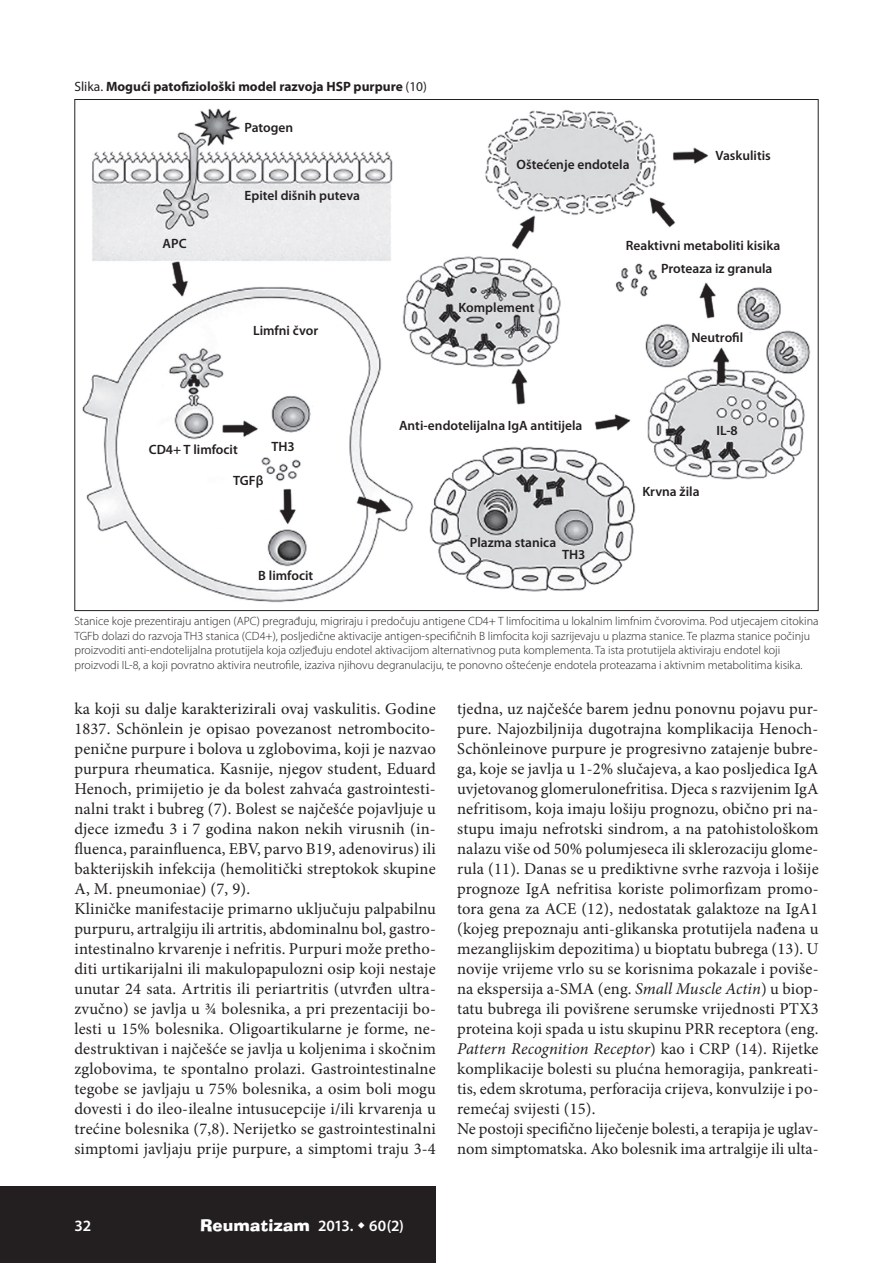
<style>
.page{position:relative;width:893px;height:1263px;background:#fff}
.page>*{position:absolute;margin:0;border:0;box-sizing:border-box;transform-origin:0 0}
.t1{font:16.5px/20px "Minion Pro";letter-spacing:.01em;color:#231f20}
.t2{font:16.35px "Ad Lib BT";letter-spacing:.01em;color:#fff}
.t3{font:600 15.75px "Myriad Pro";color:#fff}
.t4{font:600 13.5px/23.9px "Myriad Pro";color:#231f20}
.t5{font:700 13.5px "Myriad Pro";color:#231f20}
.t6{font:300 12px/14.4px "Myriad Pro";color:#231f20}
.s1{font-weight:400}
.s2{font-style:italic}
.s3{font-family:"Myriad Pro";font-weight:600;font-size:15.75px}
</style>
<div class="page">
<div style="left:0;top:1186px;width:436px;height:77px;background:#231f20"></div>
<img style="left:82px;top:108px;width:729px;height:495px">
<p class="t5" style="left:74px;top:81px;width:354px"><span class="s1">Slika.</span> Mogući patofiziološki model razvoja HSP purpure <span class="s1">(10)</span></p>
<p class="t4" style="left:244px;top:116px;width:50px">Patogen</p>
<p class="t4" style="left:163px;top:233px;width:26px">APC</p>
<p class="t4" style="left:244px;top:185px;width:117px">Epitel dišnih puteva</p>
<p class="t4" style="left:253px;top:319px;width:67px">Limfni čvor</p>
<p class="t4" style="left:149px;top:438px;width:90px">CD4+ T limfocit</p>
<p class="t4" style="left:271px;top:435px;width:25px">TH3</p>
<p class="t4" style="left:233px;top:469px;width:32px">TGFβ</p>
<p class="t4" style="left:258px;top:564px;width:56px">B limfocit</p>
<p class="t4" style="left:517px;top:153px;width:114px">Oštećenje endotela</p>
<p class="t4" style="left:715px;top:145px;width:57px">Vaskulitis</p>
<p class="t4" style="left:458px;top:296px;width:77px">Komplement</p>
<p class="t4" style="left:399px;top:415px;width:185px">Anti-endotelijalna IgA antitijela</p>
<p class="t4" style="left:470px;top:532px;width:88px">Plazma stanica</p>
<p class="t4" style="left:562px;top:544px;width:25px">TH3</p>
<p class="t4" style="left:661px;top:234px;width:121px;text-indent:-35px">Reaktivni metaboliti kisika<br>Proteaza iz granula</p>
<p class="t4" style="left:691px;top:326px;width:53px">Neutrofil</p>
<p class="t4" style="left:716px;top:420px;width:23px">IL-8</p>
<p class="t4" style="left:642px;top:481px;width:59px">Krvna žila</p>
<p class="t6" style="left:74px;top:615px;width:746px">Stanice koje prezentiraju antigen (APC) pregrađuju, migriraju i predočuju antigene CD4+ T limfocitima u lokalnim limfnim čvorovima. Pod utjecajem citokina TGFb dolazi do razvoja TH3 stanica (CD4+), posljedične aktivacije antigen-specifičnih B limfocita koji sazrijevaju u plazma stanice. Te plazma stanice počinju proizvoditi anti-endotelijalna protutijela koja ozljeđuju endotel aktivacijom alternativnog puta komplementa. Ta ista protutijela aktiviraju endotel koji proizvodi IL-8, a koji povratno aktivira neutrofile, izaziva njihovu degranulaciju, te ponovno oštećenje endotela proteazama i aktivnim metabolitima kisika.</p>
<p class="t1" style="left:74px;top:700px;width:363px">ka koji su dalje karakterizirali ovaj vaskulitis. Godine 1837. Schönlein je opisao povezanost netrombocito&shy;penične purpure i bolova u zglobovima, koji je nazvao purpura rheumatica. Kasnije, njegov student, Eduard Henoch, primijetio je da bolest zahvaća gastrointesti&shy;nalni trakt i bubreg (7). Bolest se najčešće pojavljuje u djece između 3 i 7 godina nakon nekih virusnih (in&shy;fluenca, parainfluenca, EBV, parvo B19, adenovirus) ili bakterijskih infekcija (hemolitički streptokok skupine A, M. pneumoniae) (7, 9).<br>Kliničke manifestacije primarno uključuju palpabilnu purpuru, artralgiju ili artritis, abdominalnu bol, gastro&shy;intestinalno krvarenje i nefritis. Purpuri može pretho&shy;diti urtikarijalni ili makulopapulozni osip koji nestaje unutar 24 sata. Artritis ili periartritis (utvrđen ultra&shy;zvučno) se javlja u ¾ bolesnika, a pri prezentaciji bo&shy;lesti u 15% bolesnika. Oligoartikularne je forme, ne&shy;destruktivan i najčešće se javlja u koljenima i skočnim zglobovima, te spontalno prolazi. Gastrointestinalne tegobe se javljaju u 75% bolesnika, a osim boli mogu dovesti i do ileo-ilealne intusucepcije i/ili krvarenja u trećine bolesnika (7,8). Nerijetko se gastrointestinalni simptomi javljaju prije purpure, a simptomi traju 3-4</p>
<p class="t1" style="left:457px;top:700px;width:363px">tjedna, uz najčešće barem jednu ponovnu pojavu pur&shy;pure. Najozbiljnija dugotrajna komplikacija Henoch-Schönleinove purpure je progresivno zatajenje bubre&shy;ga, koje se javlja u 1-2% slučajeva, a kao posljedica IgA uvjetovanog glomerulonefritisa. Djeca s razvijenim IgA nefritisom, koja imaju lošiju prognozu, obično pri na&shy;stupu imaju nefrotski sindrom, a na patohistološkom nalazu više od 50% polumjeseca ili sklerozaciju glome&shy;rula (11). Danas se u prediktivne svrhe razvoja i lošije prognoze IgA nefritisa koriste polimorfizam promo&shy;tora gena za ACE (12), nedostatak galaktoze na IgA1 (kojeg prepoznaju anti-glikanska protutijela nađena u mezanglijskim depozitima) u bioptatu bubrega (13). U novije vrijeme vrlo su se korisnima pokazale i poviše&shy;na ekspersija a-SMA (eng. <span class="s2">Small Muscle Actin</span>) u biop&shy;tatu bubrega ili povišrene serumske vrijednosti PTX3 proteina koji spada u istu skupinu PRR receptora (eng.<br><span class="s2">Pattern Recognition Receptor</span>) kao i CRP (14). Rijetke komplikacije bolesti su plućna hemoragija, pankreati&shy;tis, edem skrotuma, perforacija crijeva, konvulzije i po&shy;remećaj svijesti (15).<br>Ne postoji specifično liječenje bolesti, a terapija je uglav&shy;nom simptomatska. Ako bolesnik ima artralgije ili ulta-</p>
<p class="t3" style="left:74px;top:1220px;width:18px">32</p>
<p class="t2" style="left:200px;top:1219px;width:205px">Reumatizam <span class="s3">2013. 60(2)</span></p>
</div>
